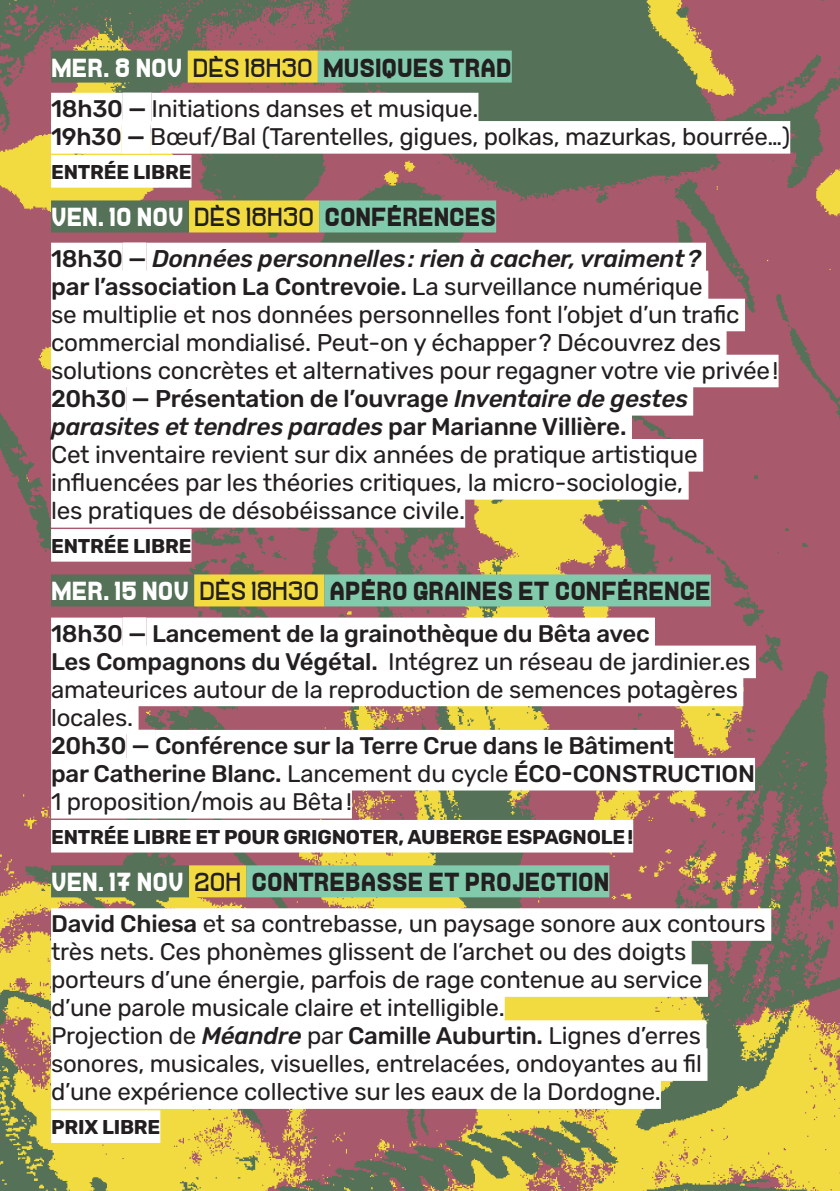
<style>
.page{position:relative;width:840px;height:1191px;background:#fff}
.page>*{position:absolute;margin:0;border:0;box-sizing:border-box;transform-origin:0 0}
.t1{font:700 26px "Millimetre";color:#231f20}
.t2{font:24.2px/28px "Rubik";letter-spacing:-.01em;color:#231f20}
.t3{font:24px/28px "Rubik";letter-spacing:-.01em;color:#231f20}
.t4{font:500 24px/28px "Rubik";letter-spacing:-.01em;color:#231f20}
.t5{font:700 20px "Rubik";letter-spacing:-.01em;color:#231f20}
.s1{color:#fff}
.s2{font-weight:400}
.s3{font-weight:500}
.s4{font-weight:500;font-size:24.2px}
.s5{font-weight:500;font-size:24px}
.s6{font-weight:500;font-style:italic}
.s7{font-size:24.2px}
</style>
<div class="page">
<img style="left:0;top:0;width:839px;height:1191px">
<div style="left:51px;top:51px;width:137px;height:32px;background:#557157"></div>
<div style="left:188px;top:51px;width:130px;height:32px;background:#f2db40"></div>
<div style="left:318px;top:51px;width:193px;height:32px;background:#81cbac"></div>
<div style="left:51px;top:93px;width:72px;height:32px;background:#fff"></div>
<div style="left:123px;top:92px;width:28px;height:33px;background:#fff"></div>
<div style="left:151px;top:93px;width:327px;height:32px;background:#fff"></div>
<div style="left:51px;top:121px;width:70px;height:33px;background:#fff"></div>
<div style="left:121px;top:121px;width:29px;height:33px;background:#fff"></div>
<div style="left:150px;top:121px;width:639px;height:33px;background:#fff"></div>
<div style="left:51px;top:155px;width:140px;height:33px;background:#fff"></div>
<div style="left:51px;top:200px;width:138px;height:32px;background:#557157"></div>
<div style="left:189px;top:200px;width:130px;height:32px;background:#f2db40"></div>
<div style="left:319px;top:200px;width:177px;height:32px;background:#81cbac"></div>
<div style="left:51px;top:243px;width:72px;height:32px;background:#fff"></div>
<div style="left:123px;top:242px;width:23px;height:33px;background:#fff"></div>
<div style="left:146px;top:243px;width:559px;height:32px;background:#fff"></div>
<div style="left:51px;top:271px;width:657px;height:32px;background:#fff"></div>
<div style="left:51px;top:299px;width:693px;height:32px;background:#fff"></div>
<div style="left:51px;top:327px;width:675px;height:32px;background:#fff"></div>
<div style="left:51px;top:355px;width:727px;height:32px;background:#fff"></div>
<div style="left:51px;top:383px;width:75px;height:32px;background:#fff"></div>
<div style="left:126px;top:383px;width:29px;height:33px;background:#fff"></div>
<div style="left:155px;top:383px;width:537px;height:32px;background:#fff"></div>
<div style="left:51px;top:411px;width:580px;height:32px;background:#fff"></div>
<div style="left:51px;top:439px;width:651px;height:32px;background:#fff"></div>
<div style="left:51px;top:467px;width:637px;height:32px;background:#fff"></div>
<div style="left:51px;top:495px;width:414px;height:32px;background:#fff"></div>
<div style="left:51px;top:529px;width:140px;height:32px;background:#fff"></div>
<div style="left:51px;top:574px;width:143px;height:32px;background:#557157"></div>
<div style="left:194px;top:574px;width:130px;height:32px;background:#f2db40"></div>
<div style="left:324px;top:574px;width:386px;height:32px;background:#81cbac"></div>
<div style="left:51px;top:617px;width:72px;height:33px;background:#fff"></div>
<div style="left:123px;top:617px;width:23px;height:33px;background:#fff"></div>
<div style="left:146px;top:617px;width:508px;height:33px;background:#fff"></div>
<div style="left:51px;top:645px;width:704px;height:33px;background:#fff"></div>
<div style="left:51px;top:673px;width:692px;height:33px;background:#fff"></div>
<div style="left:51px;top:701px;width:87px;height:33px;background:#fff"></div>
<div style="left:51px;top:730px;width:75px;height:32px;background:#fff"></div>
<div style="left:126px;top:729px;width:29px;height:33px;background:#fff"></div>
<div style="left:155px;top:730px;width:518px;height:32px;background:#fff"></div>
<div style="left:51px;top:758px;width:703px;height:32px;background:#fff"></div>
<div style="left:51px;top:786px;width:301px;height:32px;background:#fff"></div>
<div style="left:51px;top:820px;width:582px;height:32px;background:#fff"></div>
<div style="left:51px;top:865px;width:138px;height:32px;background:#557157"></div>
<div style="left:189px;top:865px;width:57px;height:32px;background:#f2db40"></div>
<div style="left:246px;top:865px;width:363px;height:32px;background:#81cbac"></div>
<div style="left:51px;top:908px;width:719px;height:32px;background:#fff"></div>
<div style="left:51px;top:936px;width:640px;height:32px;background:#fff"></div>
<div style="left:51px;top:964px;width:656px;height:32px;background:#fff"></div>
<div style="left:51px;top:992px;width:453px;height:32px;background:#fff"></div>
<div style="left:51px;top:1020px;width:655px;height:32px;background:#fff"></div>
<div style="left:51px;top:1048px;width:656px;height:32px;background:#fff"></div>
<div style="left:51px;top:1076px;width:609px;height:32px;background:#fff"></div>
<div style="left:51px;top:1110px;width:109px;height:32px;background:#fff"></div>
<p class="t1" style="left:51px;top:53px;width:462px"><span class="s1">MER. 8 NOV</span> <span class="s2">DÈS 18H30</span> MUSIQUES TRAD</p>
<p class="t3" style="left:51px;top:95px;width:740px"><span class="s3">18h30</span> <span class="s4">—</span> Initiations danses et musique.<br><span class="s3">19h30</span> <span class="s4">—</span> Bœuf/Bal (Tarentelles, gigues, polkas, mazurkas, bourrée…)</p>
<p class="t5" style="left:51px;top:160px;width:142px">ENTRÉE LIBRE</p>
<p class="t1" style="left:51px;top:203px;width:446px"><span class="s1">VEN. 10 NOV</span> <span class="s2">DÈS 18H30</span> CONFÉRENCES</p>
<p class="t2" style="left:51px;top:245px;width:728px"><span class="s5">18h30</span> <span class="s3">—</span> <span class="s6">Données personnelles: rien à cacher, vraiment?<br></span><span class="s3">par l’association La Contrevoie.</span> La surveillance numérique<br>se multiplie et nos données personnelles font l’objet d’un trafic commercial mondialisé. Peut-on y échapper? Découvrez des solutions concrètes et alternatives pour regagner votre vie privée!<br><span class="s5">20h30</span> <span class="s3">— Présentation de l’ouvrage</span> <span class="s6">Inventaire de gestes parasites et tendres parades</span> <span class="s3">par Marianne Villière.<br></span>Cet inventaire revient sur dix années de pratique artistique influencées par les théories critiques, la micro-sociologie,<br>les pratiques de désobéissance civile.</p>
<p class="t5" style="left:51px;top:534px;width:142px">ENTRÉE LIBRE</p>
<p class="t1" style="left:51px;top:576px;width:661px"><span class="s1">MER. 15 NOV</span> <span class="s2">DÈS 18H30</span> APÉRO GRAINES ET CONFÉRENCE</p>
<p class="t4" style="left:51px;top:620px;width:705px">18h30 <span class="s7">—</span> Lancement de la grainothèque du Bêta avec<br>Les Compagnons du Végétal. <span class="s2">Intégrez un réseau de jardinier.es amateurices autour de la reproduction de semences potagères locales.<br></span>20h30 <span class="s7">—</span> Conférence sur la Terre Crue dans le Bâtiment<br>par Catherine Blanc. <span class="s2">Lancement du cycle</span> ÉCO-CONSTRUCTION <span class="s2">1 proposition/mois au Bêta!</span></p>
<p class="t5" style="left:51px;top:825px;width:583px">ENTRÉE LIBRE ET POUR GRIGNOTER, AUBERGE ESPAGNOLE!</p>
<p class="t1" style="left:51px;top:867px;width:559px"><span class="s1">VEN. 17 NOV</span> <span class="s2">20H</span> CONTREBASSE ET PROJECTION</p>
<p class="t3" style="left:51px;top:910px;width:715px"><span class="s3">David Chiesa</span> et sa contrebasse, un paysage sonore aux contours très nets. Ces phonèmes glissent de l’archet ou des doigts porteurs d’une énergie, parfois de rage contenue au service d’une parole musicale claire et intelligible.<br>Projection de <span class="s6">Méandre</span> par <span class="s3">Camille Auburtin.</span> Lignes d’erres sonores, musicales, visuelles, entrelacées, ondoyantes au fil d’une expérience collective sur les eaux de la Dordogne.</p>
<p class="t5" style="left:51px;top:1115px;width:111px">PRIX LIBRE</p>
</div>
